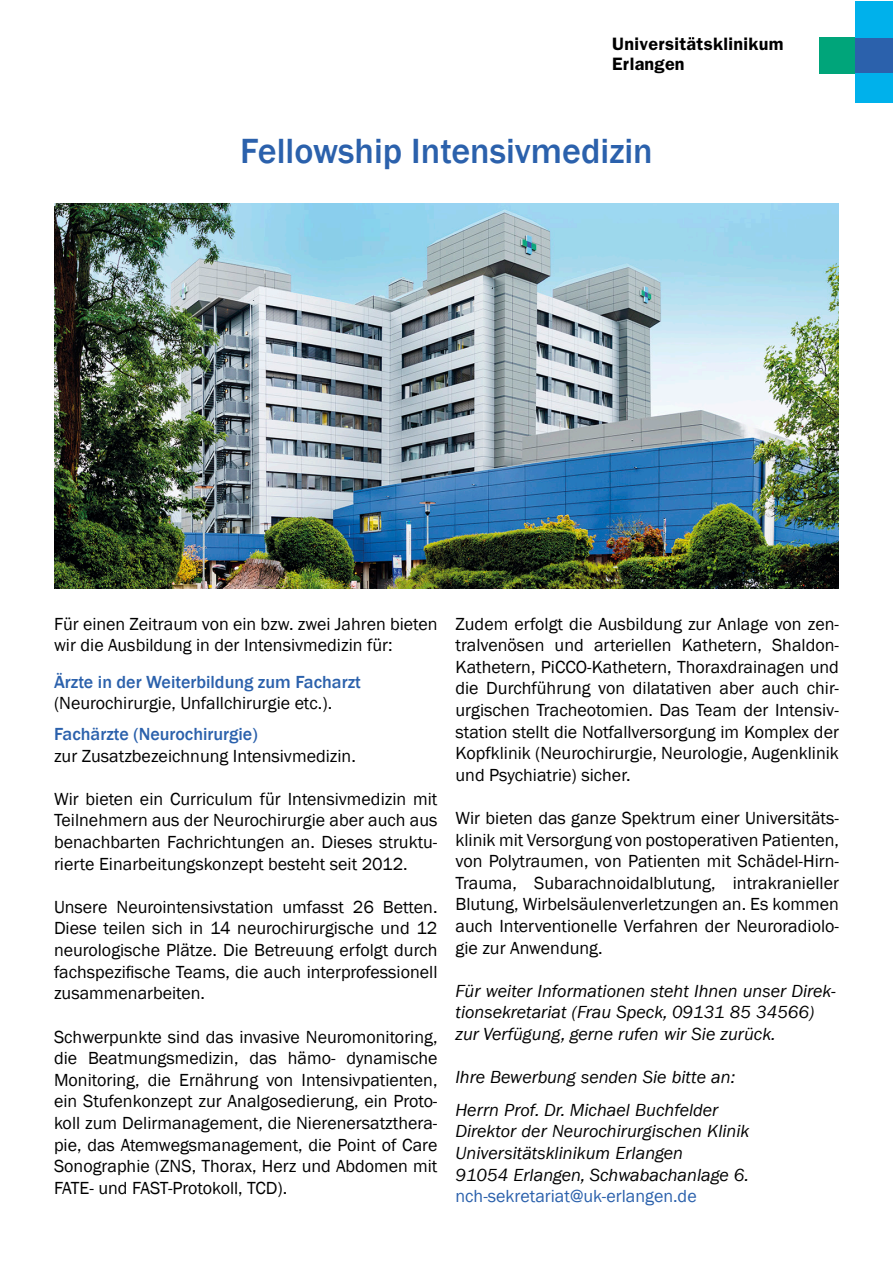
<style>
.page{position:relative;width:893px;height:1263px;background:#fff}
.page>*{position:absolute;margin:0;border:0;box-sizing:border-box;transform-origin:0 0}
.t1{font:500 36px "Franklin Gothic";color:#2b61ac}
.t2{font:18px/21.6px "Franklin Gothic";color:#000;text-align:justify}
.t3{font:italic 18px/21.6px "Franklin Gothic LT";color:#000}
.t4{font:18px "Franklin Gothic";color:#2b61ac}
.t5{font:600 18px/20.7px "Franklin Gothic LT";letter-spacing:.015em;color:#000}
.s1{font-weight:500;color:#2b61ac}
</style>
<div class="page">
<img style="left:54px;top:203px;width:785px;height:386px">
<div style="left:819px;top:37px;width:37px;height:36px;background:#00a57a"></div>
<div style="left:856px;top:37px;width:37px;height:36px;background:#2b61ac"></div>
<div style="left:856px;top:73px;width:37px;height:30px;background:#00b1eb"></div>
<div style="left:856px;top:1px;width:37px;height:36px;background:#00b1eb"></div>
<p class="t5" style="left:612px;top:33px;width:173px">Universitatsklinikum<br>Erlangen</p>
<p class="t1" style="left:240px;top:129px;width:414px">Fellowship Intensivmedizin</p>
<p class="t2" style="left:54px;top:613px;width:385px">Für einen Zeitraum von ein bzw. zwei Jahren bieten wir die Ausbildung in der Intensivmedizin für:</p>
<p class="t2" style="left:54px;top:671px;width:309px"><span class="s1">Ärzte in der Weiterbildung zum Facharzt </span>(Neurochirurgie, Unfallchirurgie etc.).</p>
<p class="t2" style="left:54px;top:724px;width:303px"><span class="s1">Fachärzte (Neurochirurgie)<br></span>zur Zusatzbezeichnung Intensivmedizin.</p>
<p class="t2" style="left:54px;top:788px;width:385px">Wir bieten ein Curriculum für Intensivmedizin mit Teilnehmern aus der Neurochirurgie aber auch aus benachbarten Fachrichtungen an. Dieses struktu&shy;rierte Einarbeitungskonzept besteht seit 2012.</p>
<p class="t2" style="left:54px;top:896px;width:385px">Unsere Neurointensivstation umfasst 26 Betten.<br>Diese teilen sich in 14 neurochirurgische und 12 neurologische Plätze. Die Betreuung erfolgt durch fachspezifische Teams, die auch interprofessionell zusammenarbeiten.</p>
<p class="t2" style="left:54px;top:1026px;width:385px">Schwerpunkte sind das invasive Neuromonitoring, die Beatmungsmedizin, das hämo- dynamische Monitoring, die Ernährung von Intensivpatienten, ein Stufenkonzept zur Analgosedierung, ein Proto&shy;koll zum Delirmanagement, die Nierenersatzthera&shy;pie, das Atemwegsmanagement, die Point of Care Sonographie (ZNS, Thorax, Herz und Abdomen mit FATE- und FAST-Protokoll, TCD).</p>
<p class="t2" style="left:455px;top:613px;width:385px">Zudem erfolgt die Ausbildung zur Anlage von zen&shy;tralvenösen und arteriellen Kathetern, Shaldon-Kathetern, PiCCO-Kathetern, Thoraxdrainagen und die Durchführung von dilatativen aber auch chir&shy;urgischen Tracheotomien. Das Team der Intensiv&shy;station stellt die Notfallversorgung im Komplex der Kopfklinik (Neurochirurgie, Neurologie, Augenklinik und Psychiatrie) sicher.</p>
<p class="t2" style="left:455px;top:808px;width:385px">Wir bieten das ganze Spektrum einer Universitäts&shy;klinik mit Versorgung von postoperativen Patienten, von Polytraumen, von Patienten mit Schädel-Hirn-Trauma, Subarachnoidalblutung, intrakranieller Blutung, Wirbelsäulenverletzungen an. Es kommen auch Interventionelle Verfahren der Neuroradiolo&shy;gie zur Anwendung.</p>
<p class="t3" style="left:455px;top:980px;width:381px">Für weiter Informationen steht Ihnen unser Direk&shy;tionsekretariat (Frau Speck, 09131 85 34566) zur Verfügung, gerne rufen wir Sie zurück.</p>
<p class="t3" style="left:455px;top:1067px;width:281px">Ihre Bewerbung senden Sie bitte an:</p>
<p class="t3" style="left:455px;top:1099px;width:264px">Herrn Prof. Dr. Michael Buchfelder</p>
<p class="t3" style="left:455px;top:1121px;width:295px">Direktor der Neurochirurgischen Klinik</p>
<p class="t3" style="left:455px;top:1142px;width:229px">Universitätsklinikum Erlangen</p>
<p class="t3" style="left:455px;top:1164px;width:295px">91054 Erlangen, Schwabachanlage 6.</p>
<p class="t4" style="left:455px;top:1185px;width:243px">nch-sekretariat@uk-erlangen.de</p>
</div>
